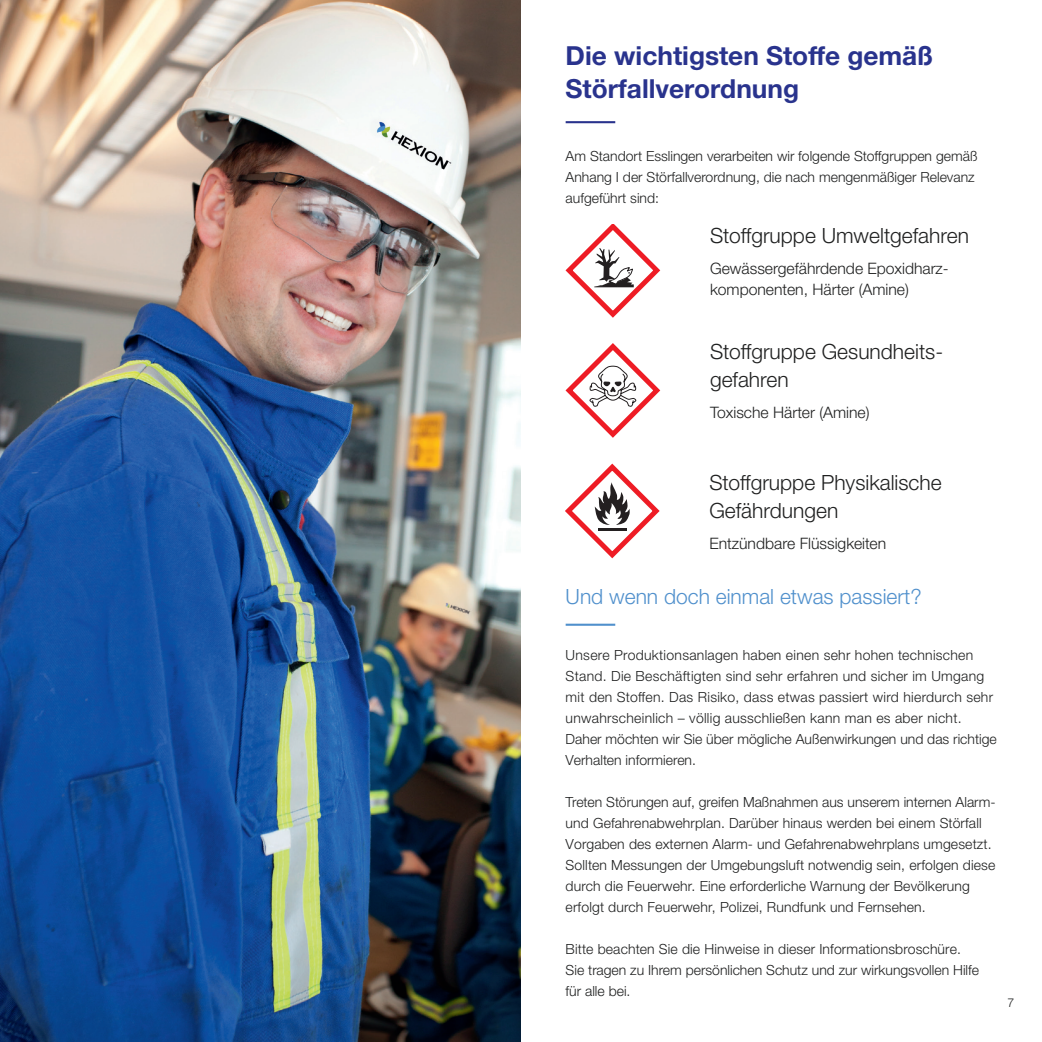
<style>
.page{position:relative;width:1042px;height:1042px;background:#fff}
.page>*{position:absolute;margin:0;border:0;box-sizing:border-box;transform-origin:0 0}
.t1{font:700 26.25px/33.2px "Helvetica Neue World 75";color:#29338d}
.t2{font:21px/28px "Helvetica Neue World 45 Lt";color:#1f2020}
.t3{font:21px "Helvetica Neue World 45 Lt";color:#5090cc}
.t4{font:15.75px/21px "Helvetica Neue World 45 Lt";color:#1f2020}
.t5{font:14px/21px "Helvetica Neue World 45 Lt";letter-spacing:.01em;color:#1f2020}
.t6{font:12.25px "Helvetica Neue World 45 Lt";color:#1f2020}
</style>
<div class="page">
<svg style="left:566px;top:224px;width:94px;height:94px"></svg>
<svg style="left:566px;top:343px;width:94px;height:95px"></svg>
<svg style="left:566px;top:463px;width:94px;height:95px"></svg>
<img style="left:0;top:0;width:521px;height:1042px">
<hr style="left:566px;top:121px;width:49px;height:2px;background:#29338d">
<hr style="left:566px;top:624px;width:49px;height:2px;background:#5090cc">
<h1 class="t1" style="left:566px;top:39px;width:369px">Die wichtigsten Stoffe gemäß<br>Störfallverordnung</h1>
<p class="t5" style="left:566px;top:146px;width:413px">Am Standort Esslingen verarbeiten wir folgende Stoffgruppen gemäß<br>Anhang I der Störfallverordnung, die nach mengenmäßiger Relevanz aufgeführt sind:</p>
<h2 class="t2" style="left:710px;top:221px;width:260px">Stoffgruppe Umweltgefahren</h2>
<p class="t4" style="left:710px;top:258px;width:240px">Gewässergefährdende Epoxidharz&shy;komponenten, Härter (Amine)</p>
<h2 class="t2" style="left:710px;top:337px;width:234px">Stoffgruppe Gesundheits&shy;gefahren</h2>
<p class="t4" style="left:710px;top:402px;width:161px">Toxische Härter (Amine)</p>
<h2 class="t2" style="left:709px;top:468px;width:234px">Stoffgruppe Physikalische<br>Gefährdungen</h2>
<p class="t4" style="left:709px;top:532px;width:178px">Entzündbare Flüssigkeiten</p>
<h2 class="t3" style="left:566px;top:585px;width:357px">Und wenn doch einmal etwas passiert?</h2>
<p class="t5" style="left:566px;top:645px;width:433px">Unsere Produktionsanlagen haben einen sehr hohen technischen Stand. Die Beschäftigten sind sehr erfahren und sicher im Umgang mit den Stoffen. Das Risiko, dass etwas passiert wird hierdurch sehr unwahrscheinlich – völlig ausschließen kann man es aber nicht.<br>Daher möchten wir Sie über mögliche Außenwirkungen und das richtige Verhalten informieren.</p>
<p class="t5" style="left:566px;top:792px;width:431px">Treten Störungen auf, greifen Maßnahmen aus unserem internen Alarm&shy;und Gefahrenabwehrplan. Darüber hinaus werden bei einem Störfall Vorgaben des externen Alarm- und Gefahrenabwehrplans umgesetzt.<br>Sollten Messungen der Umgebungsluft notwendig sein, erfolgen diese durch die Feuerwehr. Eine erforderliche Warnung der Bevölkerung erfolgt durch Feuerwehr, Polizei, Rundfunk und Fernsehen.</p>
<p class="t5" style="left:566px;top:939px;width:415px">Bitte beachten Sie die Hinweise in dieser Informationsbroschüre.<br>Sie tragen zu Ihrem persönlichen Schutz und zur wirkungsvollen Hilfe für alle bei.</p>
<p class="t6" style="left:1007px;top:995px;width:8px">7</p>
</div>
